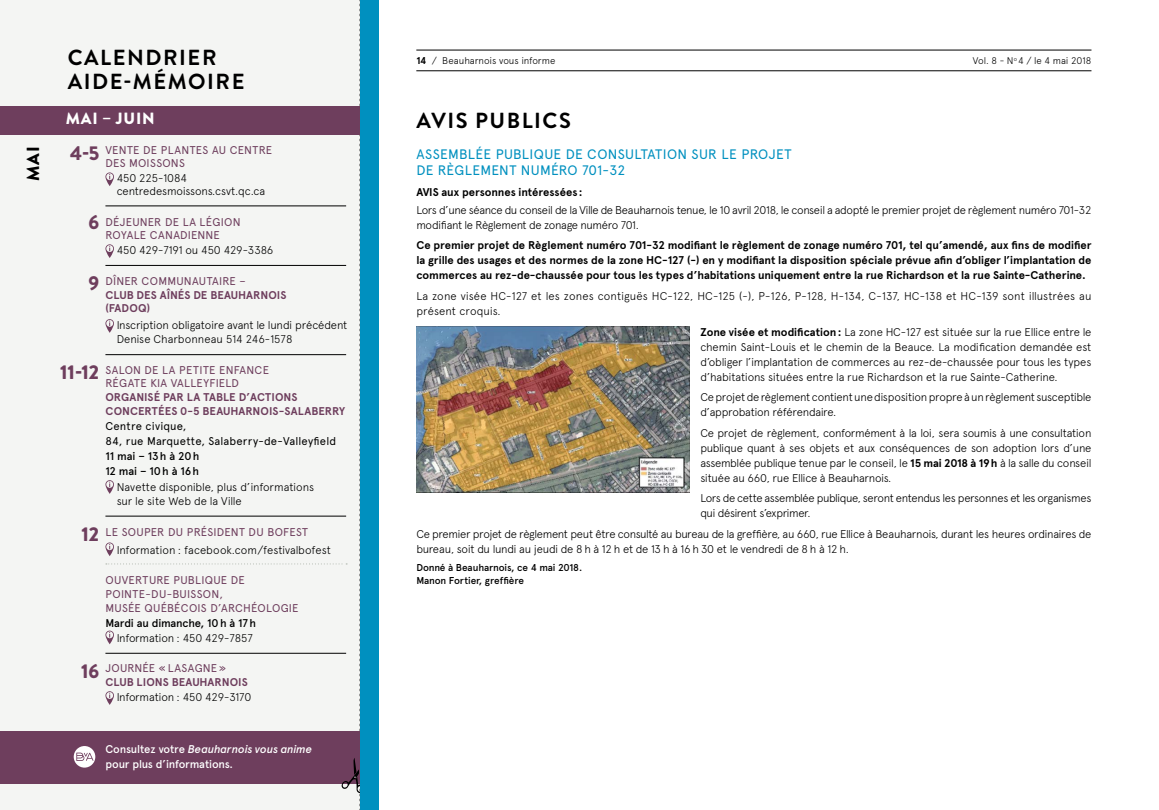
<style>
.page{position:relative;width:1159px;height:810px;background:#fff}
.page>*{position:absolute;margin:0;border:0;box-sizing:border-box;transform-origin:0 0}
.t1{font:700 21.88px "Brandon Grotesque";letter-spacing:.07em;color:#000}
.t2{font:900 20px "Brandon Grotesque";color:#6e3e5d}
.t3{font:900 17.5px "Brandon Grotesque";color:#000}
.t4{font:900 16.25px "Brandon Grotesque";color:#fff}
.t5{font:13.75px "Apercu";letter-spacing:.01em;color:#0090bf}
.t6{font:300 11.25px/15px "Apercu";letter-spacing:-.025em;color:#000}
.t7{font:700 11.25px/15px "Apercu";letter-spacing:-.005em;color:#000;text-align:justify}
.t8{font:11.25px/13.8px "Apercu";letter-spacing:.02em;color:#6e3e5d}
.t9{font:300 11.25px/15px "Apercu";letter-spacing:.005em;color:#000}
.t10{font:700 11.25px/13.8px "Apercu";color:#6e3e5d}
.t11{font:500 11.25px/15px "Apercu";letter-spacing:-.015em;color:#fff}
.t12{font:11.25px/15px "Apercu";letter-spacing:.015em;color:#000}
.t13{font:500 11.25px/15px "Apercu";letter-spacing:-.01em;color:#000}
.t14{font:300 11.25px "Apercu";letter-spacing:-.005em;color:#000}
.t15{font:500 10px/12.5px "Apercu";letter-spacing:-.02em;color:#000}
.t16{font:300 9.75px "Apercu";letter-spacing:-.01em;color:#000}
.s1{font-style:italic}
.s2{font-weight:700;font-size:10px}
.s3{font-weight:700}
</style>
<div class="page">
<div style="left:0;top:0;width:360px;height:810px;background:#f4f5f3"></div>
<div style="left:0;top:106px;width:360px;height:29px;background:#6e3e5d"></div>
<div style="left:0;top:731px;width:360px;height:52px;background:#6e3e5d"></div>
<svg style="left:105px;top:0;width:255px;height:810px"></svg>
<div style="left:74px;top:746px;width:21px;height:22px;background:#fff;border-radius:50%"></div>
<svg style="left:76px;top:753px;width:17px;height:8px"></svg>
<div style="left:360px;top:0;width:18px;height:810px;background:#0090bf"></div>
<hr style="left:416px;top:50px;width:675px;height:1px;background:#000">
<hr style="left:416px;top:70px;width:675px;height:1px;background:#000">
<img style="left:416px;top:326px;width:273px;height:167px">
<h1 class="t1" style="left:68px;top:42px;width:91px">CALENDRI</h1>
<h1 class="t1" style="left:188px;top:42px;width:27px">ER</h1>
<h1 class="t1" style="left:68px;top:66px;width:116px">AID E-MÉMOIR</h1>
<h1 class="t1" style="left:232px;top:66px;width:14px">E</h1>
<h3 class="t4" style="left:66px;top:107px;width:88px">MAI – JU IN</h3>
<p class="t8" style="left:105px;top:143px;width:8px">VENTE</p>
<p class="t8" style="left:143px;top:143px;width:46px">DE PLANTES</p>
<p class="t8" style="left:212px;top:143px;width:34px">AU CENTRE</p>
<p class="t8" style="left:105px;top:157px;width:53px">DES MOISSONS</p>
<p class="t6" style="left:117px;top:172px;width:150px;line-height:12.5px">450 225-1084 centredesmoissons.csvt.qc.ca</p>
<p class="t8" style="left:105px;top:215px;width:42px">DÉJEUNER</p>
<h3 class="t3" style="left:21px;top:181px;width:37px;rotate:-90deg">MAI</h3>
<h2 class="t2" style="left:70px;top:139px;width:31px">4-5</h2>
<h2 class="t2" style="left:88px;top:208px;width:12px">6</h2>
<p class="t8" style="left:105px;top:215px;width:128px;text-indent:60px">DE LA LÉGION<br>ROYALE CANADIENNE</p>
<p class="t6" style="left:117px;top:243px;width:158px">450 429-7191 ou 450 429-3386</p>
<p class="t8" style="left:105px;top:274px;width:8px">DÎNER</p>
<p class="t8" style="left:142px;top:274px;width:10px">COMM</p>
<p class="t8" style="left:176px;top:274px;width:71px">UNAUTAIRE –</p>
<p class="t10" style="left:105px;top:288px;width:182px">Club des aînés de Beauharnois (FADO</p>
<h2 class="t2" style="left:89px;top:269px;width:12px">9</h2>
<p class="t10" style="left:138px;top:302px;width:13px">Q)</p>
<p class="t6" style="left:117px;top:318px;width:232px;line-height:13.8px">Inscription obligatoire avant le lundi précédent<br>Denise Charbonneau 514 246-1578</p>
<p class="t8" style="left:105px;top:363px;width:21px">SALON</p>
<h2 class="t2" style="left:60px;top:358px;width:41px">11-12</h2>
<p class="t8" style="left:105px;top:363px;width:149px;text-indent:39px">DELA PETITE ENFANCE<br>RÉGATE KIA VALLEYFIELD</p>
<p class="t10" style="left:105px;top:390px;width:241px">Organisé par la Table d’actions concertées 0-5 Beauharnois-Salaberry</p>
<p class="t12" style="left:105px;top:418px;width:232px">CENTRE CIVIQUE,<br>84, RUE MARQUETTE, SALABERRY-DE-VALLEYFIELD</p>
<p class="t13" style="left:105px;top:448px;width:96px">11 mai – 13h à 20h<br>12 mai – 10h à 16h</p>
<p class="t6" style="left:117px;top:481px;width:199px;line-height:13.8px">Navette disponible, plus d’informations sur le site Web de la Ville</p>
<p class="t8" style="left:105px;top:525px;width:46px">LE SOUPER</p>
<p class="t8" style="left:168px;top:525px;width:64px">DU PRÉSIDENT</p>
<p class="t8" style="left:249px;top:525px;width:61px">DU BOFEST</p>
<p class="t14" style="left:117px;top:543px;width:216px">Information : facebook.com/festivalbofest</p>
<p class="t8" style="left:105px;top:573px;width:31px">OUVERT</p>
<p class="t8" style="left:149px;top:573px;width:96px">URE PUBLIQUE DE</p>
<p class="t8" style="left:105px;top:587px;width:27px">POINTE</p>
<p class="t8" style="left:145px;top:587px;width:53px">-DU-BUISSON</p>
<p class="t8" style="left:105px;top:587px;width:161px;text-indent:114px">,<br>MUSÉE QUÉBÉCOIS D’ARCHÉOLO</p>
<p class="t8" style="left:281px;top:601px;width:18px">GIE</p>
<p class="t13" style="left:105px;top:615px;width:152px">Mardi au dimanche, 10h à 17h</p>
<p class="t6" style="left:117px;top:630px;width:138px">Information : 450 429-7857</p>
<p class="t8" style="left:105px;top:662px;width:122px">JOURNÉE «LASAGNE»</p>
<p class="t10" style="left:105px;top:676px;width:144px">Club Lions Beauharnois</p>
<p class="t6" style="left:117px;top:690px;width:136px">Information : 450 429-3170</p>
<h2 class="t2" style="left:81px;top:519px;width:19px">12</h2>
<h2 class="t2" style="left:81px;top:657px;width:20px">16</h2>
<p class="t11" style="left:105px;top:742px;width:208px">Consultez votre <span class="s1">Beauharnois vous anime </span>pour plus d’informations.</p>
<p class="t16" style="left:416px;top:55px;width:140px"><span class="s2">14</span> / Beauharnois vous informe</p>
<h1 class="t1" style="left:416px;top:105px;width:156px">AVIS PUBLICS</h1>
<p class="t16" style="left:973px;top:55px;width:120px">Vol. 8 - N<sup>o</sup> 4 / le 4 mai 2018</p>
<p class="t5" style="left:416px;top:146px;width:10px">ASSEMBL</p>
<p class="t5" style="left:476px;top:146px;width:122px">ÉE PUBLIQUE DE CONS</p>
<p class="t5" style="left:625px;top:146px;width:126px">ULTATION SUR LE PRO</p>
<p class="t5" style="left:769px;top:146px;width:16px">JET</p>
<p class="t5" style="left:416px;top:162px;width:58px">DE RÈGLEMENT</p>
<p class="t5" style="left:521px;top:162px;width:106px">N UM ÉRO 701-32</p>
<p class="t7" style="left:416px;top:184px;width:7px">AVIS</p>
<p class="t7" style="left:441px;top:184px;width:143px">aux personnes intéressées :</p>
<p class="t6" style="left:416px;top:202px;width:677px">Lors d’une séance du conseil de la Ville de Beauharnois tenue, le 10 avril 2018, le conseil a adopté le premier projet de règlement numéro 701-32 modifiant le Règlement de zonage numéro 701.</p>
<p class="t7" style="left:416px;top:238px;width:677px">Ce premier projet de Règlement numéro 701-32 modifiant le règlement de zonage numéro 701, tel qu’amendé, aux fins de modifier la grille des usages et des normes de la zone HC-127 (-) en y modifiant la disposition spéciale prévue afin d’obliger l’implantation de commerces au rez-de-chaussée pour tous les types d’habitations uniquement entre la rue Richardson et la rue Sainte-Catherine.</p>
<p class="t9" style="left:416px;top:288px;width:677px">La zone visée HC-127 et les zones contiguës HC-122, HC-125 (-), P-126, P-128, H-134, C-137, HC-138 et HC-139 sont illustrées au présent croquis.</p>
<p class="t6" style="left:700px;top:324px;width:393px;text-align:justify"><span class="s3">Zone visée et modification:</span> La zone HC-127 est située sur la rue Ellice entre le chemin Saint-Louis et le chemin de la Beauce. La modification demandée est d’obliger l’implantation de commerces au rez-de-chaussée pour tous les types d’habitations situées entre la rue Richardson et la rue Sainte-Catherine.</p>
<p class="t6" style="left:700px;top:390px;width:393px">Ce projet de règlement contient une disposition propre à un règlement susceptible d’approbation référendaire.</p>
<p class="t6" style="left:700px;top:425px;width:393px;text-align:justify">Ce projet de règlement, conformément à la loi, sera soumis à une consultation publique quant à ses objets et aux conséquences de son adoption lors d’une assemblée publique tenue par le conseil, le <span class="s3">15 mai 2018 à 19h</span> à la salle du conseil située au 660, rue Ellice à Beauharnois.</p>
<p class="t6" style="left:700px;top:491px;width:393px">Lors de cette assemblée publique, seront entendus les personnes et les organismes qui désirent s’exprimer.</p>
<p class="t6" style="left:416px;top:527px;width:677px">Ce premier projet de règlement peut être consulté au bureau de la greffière, au 660, rue Ellice à Beauharnois, durant les heures ordinaires de bureau, soit du lundi au jeudi de 8 h à 12 h et de 13 h à 16 h 30 et le vendredi de 8 h à 12 h.</p>
<p class="t15" style="left:416px;top:561px;width:168px">Donné à Beauharnois, ce 4 mai 2018.<br>Manon Fortier, greffière</p>
</div>
